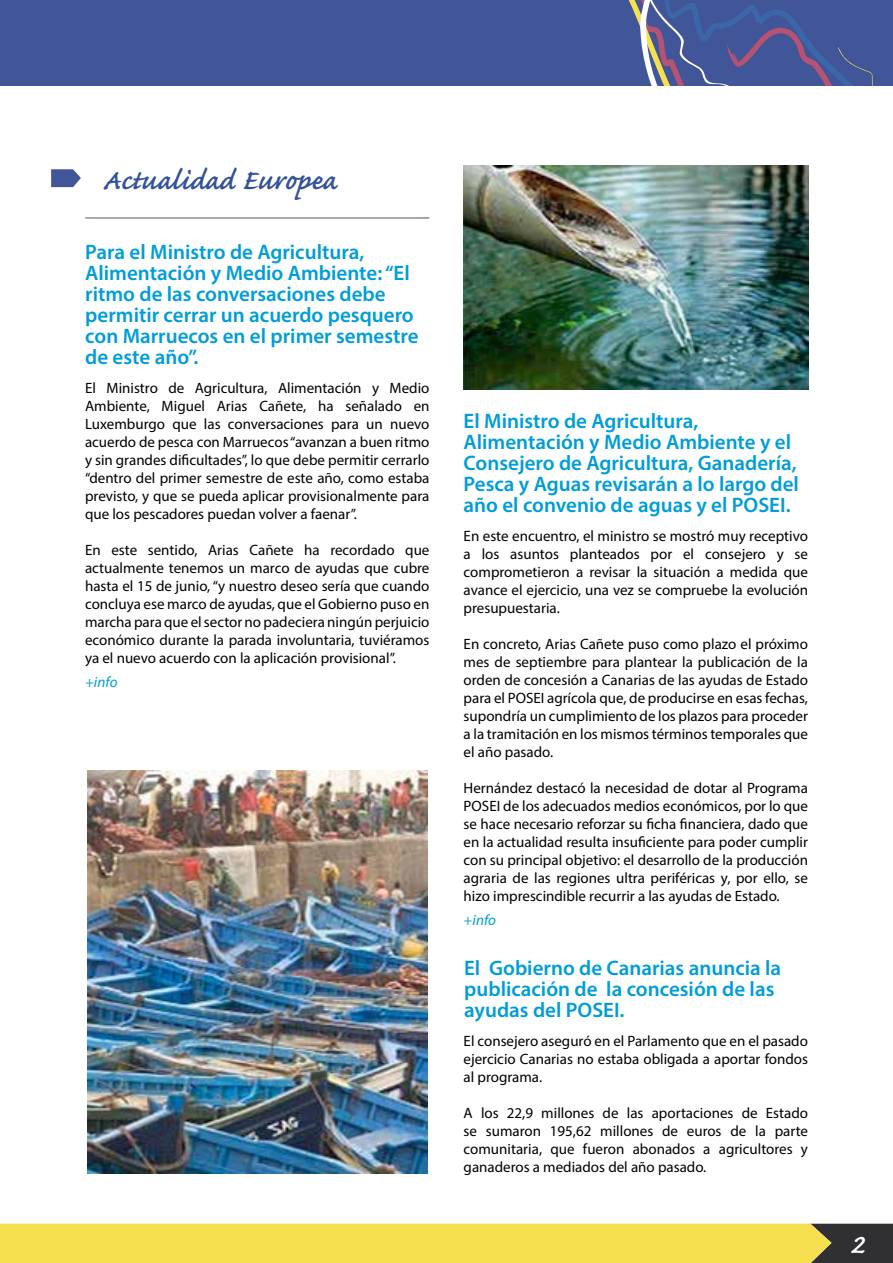
<style>
.page{position:relative;width:893px;height:1263px;background:#fff}
.page>*{position:absolute;margin:0;border:0;box-sizing:border-box;transform-origin:0 0}
.t1{font:600 36px "Caflisch Script Pro";color:#32529c}
.t2{font:600 36px "Caflisch Script Pro";color:#fff}
.t3{font:600 21px/21px "Myriad Pro";color:#009dd9}
.t4{font:15px/18px "Myriad Pro";color:#000;text-align:justify}
.t5{font:italic 15px "Myriad Pro";color:#009dd9}
</style>
<div class="page">
<svg style="left:0;top:1224px;width:893px;height:39px;background:#e7d14c"></svg>
<div style="left:0;top:0;width:893px;height:85px;background:#415599"></div>
<svg style="left:628px;top:0;width:245px;height:85px"></svg>
<img style="left:463px;top:166px;width:345px;height:223px">
<svg style="left:51px;top:169px;width:30px;height:18px"></svg>
<div style="left:85px;top:214px;width:346px;height:5px;background:#000;opacity:.75"></div>
<img style="left:87px;top:770px;width:340px;height:404px">
<h1 class="t1" style="left:102px;top:162px;width:236px">Actualidad Europea</h1>
<h2 class="t3" style="left:85px;top:241px;width:335px">Para el Ministro de Agricultura,<br>Alimentación y Medio Ambiente: “El ritmo de las conversaciones debe permitir cerrar un acuerdo pesquero con Marruecos en el primer semestre de este año”.</h2>
<p class="t4" style="left:85px;top:378px;width:346px">El Ministro de Agricultura, Alimentación y Medio Ambiente, Miguel Arias Cañete, ha señalado en Luxemburgo que las conversaciones para un nuevo acuerdo de pesca con Marruecos “avanzan a buen ritmo y sin grandes dificultades”, lo que debe permitir cerrarlo “dentro del primer semestre de este año, como estaba previsto, y que se pueda aplicar provisionalmente para que los pescadores puedan volver a faenar”.</p>
<p class="t4" style="left:85px;top:540px;width:346px">En este sentido, Arias Cañete ha recordado que actualmente tenemos un marco de ayudas que cubre hasta el 15 de junio, “y nuestro deseo sería que cuando concluya ese marco de ayudas, que el Gobierno puso en marcha para que el sector no padeciera ningún perjuicio económico durante la parada involuntaria, tuviéramos ya el nuevo acuerdo con la aplicación provisional”.</p>
<p class="t5" style="left:85px;top:672px;width:34px">+info</p>
<h2 class="t3" style="left:464px;top:410px;width:337px">El Ministro de Agricultura, Alimentación y Medio Ambiente y el Consejero de Agricultura, Ganadería, Pesca y Aguas revisarán a lo largo del año el convenio de aguas y el POSEI.</h2>
<p class="t4" style="left:464px;top:526px;width:346px">En este encuentro, el ministro se mostró muy receptivo a los asuntos planteados por el consejero y se comprometieron a revisar la situación a medida que avance el ejercicio, una vez se compruebe la evolución presupuestaria.</p>
<p class="t4" style="left:464px;top:634px;width:346px">En concreto, Arias Cañete puso como plazo el próximo mes de septiembre para plantear la publicación de la orden de concesión a Canarias de las ayudas de Estado para el POSEI agrícola que, de producirse en esas fechas, supondría un cumplimiento de los plazos para proceder a la tramitación en los mismos términos temporales que el año pasado.</p>
<p class="t4" style="left:464px;top:778px;width:346px">Hernández destacó la necesidad de dotar al Programa POSEI de los adecuados medios económicos, por lo que se hace necesario reforzar su ficha financiera, dado que en la actualidad resulta insuficiente para poder cumplir con su principal objetivo: el desarrollo de la producción agraria de las regiones ultra periféricas y, por ello, se hizo imprescindible recurrir a las ayudas de Estado.</p>
<p class="t5" style="left:464px;top:910px;width:34px">+info</p>
<h2 class="t3" style="left:464px;top:957px;width:319px">El Gobierno de Canarias anuncia la publicación de la concesión de las ayudas del POSEI.</h2>
<p class="t4" style="left:464px;top:1031px;width:346px">El consejero aseguró en el Parlamento que en el pasado ejercicio Canarias no estaba obligada a aportar fondos al programa.</p>
<p class="t4" style="left:464px;top:1103px;width:346px">A los 22,9 millones de las aportaciones de Estado se sumaron 195,62 millones de euros de la parte comunitaria, que fueron abonados a agricultores y ganaderos a mediados del año pasado.</p>
<h1 class="t2" style="left:850px;top:1225px;width:16px">2</h1>
</div>
